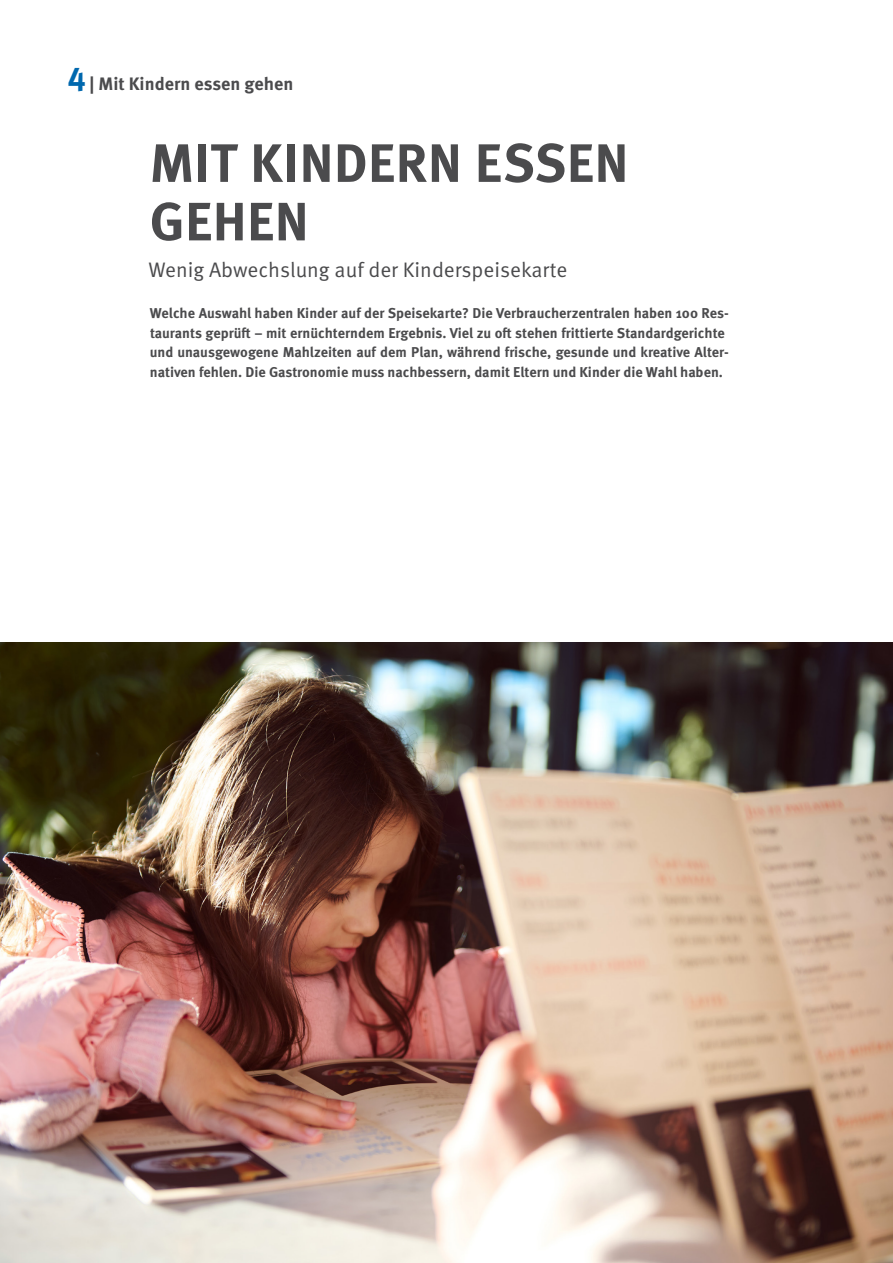
<style>
.page{position:relative;width:893px;height:1263px;background:#fff}
.page>*{position:absolute;margin:0;border:0;box-sizing:border-box;transform-origin:0 0}
.H1{font:700 54px/58.5px "Meta Pro";letter-spacing:.005em;color:#4b4b4d}
.H1Sub{font:21px "Meta Pro Norm";color:#4b4b4d}
.t1{font:700 18px "Meta Pro";color:#4b4b4d}
.t2{font:700 14.25px/19.5px "Meta Pro";color:#4b4b4d}
.s1{font-size:33px;color:#0068ae}
</style>
<div class="page">
<img style="left:0;top:643px;width:893px;height:620px">
<p class="t1" style="left:68px;top:70px;width:227px"><span class="s1">4</span> | Mit Kindern essen gehen</p>
<p class="H1" style="left:150px;top:130px;width:480px">MIT KINDERN ESSEN<br>GEHEN</p>
<p class="H1Sub" style="left:148px;top:254px;width:420px">Wenig Abwechslung auf der Kinderspeisekarte</p>
<p class="t2" style="left:150px;top:303px;width:580px">Welche Auswahl haben Kinder auf der Speisekarte? Die Verbraucherzentralen haben 100 Res&shy;taurants geprüft – mit ernüchterndem Ergebnis. Viel zu oft stehen frittierte Standardgerichte und unausgewogene Mahlzeiten auf dem Plan, während frische, gesunde und kreative Alter&shy;nativen fehlen. Die Gastronomie muss nachbessern, damit Eltern und Kinder die Wahl haben.</p>
</div>
